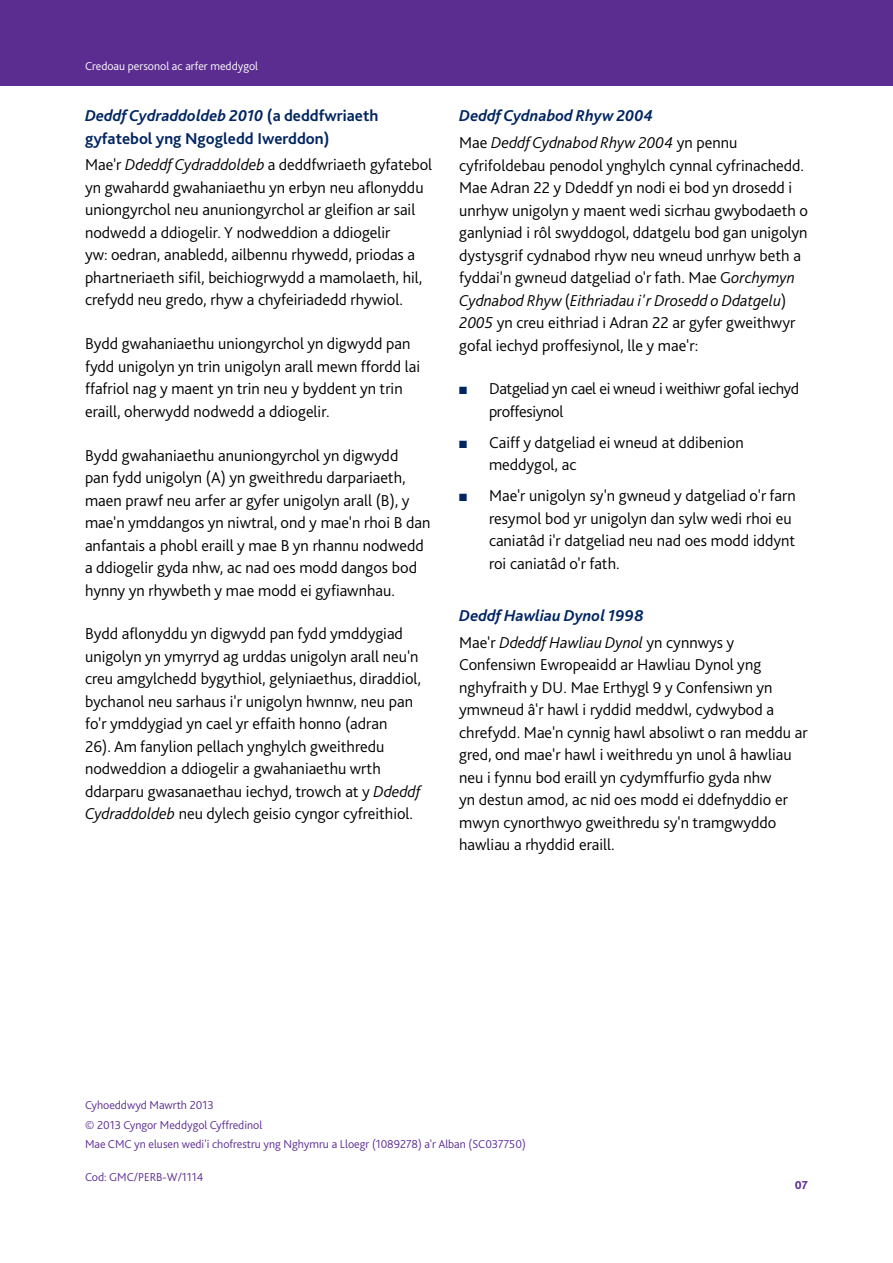
<style>
.page{position:relative;width:893px;height:1263px;background:#fff}
.page>*{position:absolute;margin:0;border:0;box-sizing:border-box;transform-origin:0 0}
.t1{font:300 16.5px/22.5px "Bliss 2";color:#000}
.t2{font:italic 700 16.5px/26.7px "Bliss 2";color:#002561}
.t3{font:700 16.5px/22.5px "Bliss 2";color:#002561}
.t4{font:300 16.5px/22.5px "Bliss 2";letter-spacing:-.02em;color:#000}
.t5{font:300 12px/19.5px "Bliss 2";color:#5c2d91}
.t6{font:300 12px "Bliss 2";color:#fff}
.t7{font:800 12px "Bliss 2";color:#5c2d91}
.s1{font-style:italic}
.s2{font-weight:300;font-style:normal;color:#000}
.s3{font-weight:300;color:#000}
.s4{color:#002561}
</style>
<div class="page">
<div style="left:0;top:0;width:893px;height:85px;background:#5c2d91"></div>
<p class="t6" style="left:85px;top:59px;width:175px">Credoau personol ac arfer meddygol</p>
<p class="t3" style="left:85px;top:104px;width:295px"><span class="s1">Deddf Cydraddoldeb 2010</span> (a deddfwriaeth gyfatebol yng Ngogledd Iwerddon)</p>
<p class="t1" style="left:85px;top:153px;width:349px">Mae'r <span class="s1">Ddeddf Cydraddoldeb</span> a deddfwriaeth gyfatebol yn gwahardd gwahaniaethu yn erbyn neu aflonyddu uniongyrchol neu anuniongyrchol ar gleifion ar sail nodwedd a ddiogelir. Y nodweddion a ddiogelir<br>yw: oedran, anabledd, ailbennu rhywedd, priodas a phartneriaeth sifil, beichiogrwydd a mamolaeth, hil, crefydd neu gredo, rhyw a chyfeiriadedd rhywiol.</p>
<p class="t1" style="left:85px;top:332px;width:337px">Bydd gwahaniaethu uniongyrchol yn digwydd pan fydd unigolyn yn trin unigolyn arall mewn ffordd lai ffafriol nag y maent yn trin neu y byddent yn trin eraill, oherwydd nodwedd a ddiogelir.</p>
<p class="t1" style="left:85px;top:443px;width:347px">Bydd gwahaniaethu anuniongyrchol yn digwydd<br>pan fydd unigolyn (A) yn gweithredu darpariaeth, maen prawf neu arfer ar gyfer unigolyn arall (B), y mae'n ymddangos yn niwtral, ond y mae'n rhoi B dan anfantais a phobl eraill y mae B yn rhannu nodwedd a ddiogelir gyda nhw, ac nad oes modd dangos bod hynny yn rhywbeth y mae modd ei gyfiawnhau.</p>
<p class="t1" style="left:85px;top:622px;width:338px">Bydd aflonyddu yn digwydd pan fydd ymddygiad unigolyn yn ymyrryd ag urddas unigolyn arall neu'n creu amgylchedd bygythiol, gelyniaethus, diraddiol, bychanol neu sarhaus i'r unigolyn hwnnw, neu pan fo'r ymddygiad yn cael yr effaith honno (adran<br>26). Am fanylion pellach ynghylch gweithredu nodweddion a ddiogelir a gwahaniaethu wrth ddarparu gwasanaethau iechyd, trowch at y <span class="s1">Ddeddf Cydraddoldeb</span> neu dylech geisio cyngor cyfreithiol.</p>
<p class="t2" style="left:459px;top:102px;width:280px">Deddf Cydnabod Rhyw 2004<br><span class="s2">Mae</span> <span class="s3">Deddf Cydnabod Rhyw 2004</span> <span class="s2">yn pennu</span></p>
<p class="t1" style="left:459px;top:153px;width:350px">cyfrifoldebau penodol ynghylch cynnal cyfrinachedd.<br>Mae Adran 22 y Ddeddf yn nodi ei bod yn drosedd i unrhyw unigolyn y maent wedi sicrhau gwybodaeth o ganlyniad i rôl swyddogol, ddatgelu bod gan unigolyn dystysgrif cydnabod rhyw neu wneud unrhyw beth a fyddai'n gwneud datgeliad o'r fath. Mae G<span class="s1">orchymyn Cydnabod Rhyw</span> (<span class="s1">Eithriadau i'r Drosedd o Ddatgelu</span>)<br><span class="s1">2005</span> yn creu eithriad i Adran 22 ar gyfer gweithwyr gofal iechyd proffesiynol, lle y mae'r:</p>
<p class="t4" style="left:489px;top:377px;width:312px;text-indent:-30px"><span class="s4">■</span> Datgeliad yn cael ei wneud i weithiwr gofal iechyd proffesiynol</p>
<p class="t1" style="left:489px;top:431px;width:256px;text-indent:-30px"><span class="s4">■</span> Caiff y datgeliad ei wneud at ddibenion meddygol, ac</p>
<p class="t1" style="left:489px;top:484px;width:308px;text-indent:-30px"><span class="s4">■</span> Mae'r unigolyn sy'n gwneud y datgeliad o'r farn resymol bod yr unigolyn dan sylw wedi rhoi eu caniatâd i'r datgeliad neu nad oes modd iddynt roi caniatâd o'r fath.</p>
<p class="t2" style="left:459px;top:602px;width:276px">Deddf Hawliau Dynol 1998<br><span class="s2">Mae'r</span> <span class="s3">Ddeddf Hawliau Dynol</span> <span class="s2">yn cynnwys y</span></p>
<p class="t1" style="left:459px;top:653px;width:350px">Confensiwn Ewropeaidd ar Hawliau Dynol yng nghyfraith y DU. Mae Erthygl 9 y Confensiwn yn ymwneud â'r hawl i ryddid meddwl, cydwybod a chrefydd. Mae'n cynnig hawl absoliwt o ran meddu ar gred, ond mae'r hawl i weithredu yn unol â hawliau neu i fynnu bod eraill yn cydymffurfio gyda nhw<br>yn destun amod, ac nid oes modd ei ddefnyddio er mwyn cynorthwyo gweithredu sy'n tramgwyddo hawliau a rhyddid eraill.</p>
<p class="t5" style="left:85px;top:1095px;width:442px">Cyhoeddwyd Mawrth 2013<br>© 2013 Cyngor Meddygol Cyffredinol<br>Mae CMC yn elusen wedi'i chofrestru yng Nghymru a Lloegr (1089278) a'r Alban (SC037750)</p>
<p class="t5" style="left:85px;top:1166px;width:120px">Cod: GMC/PERB-W/1114</p>
<p class="t7" style="left:795px;top:1177px;width:15px">07</p>
</div>
